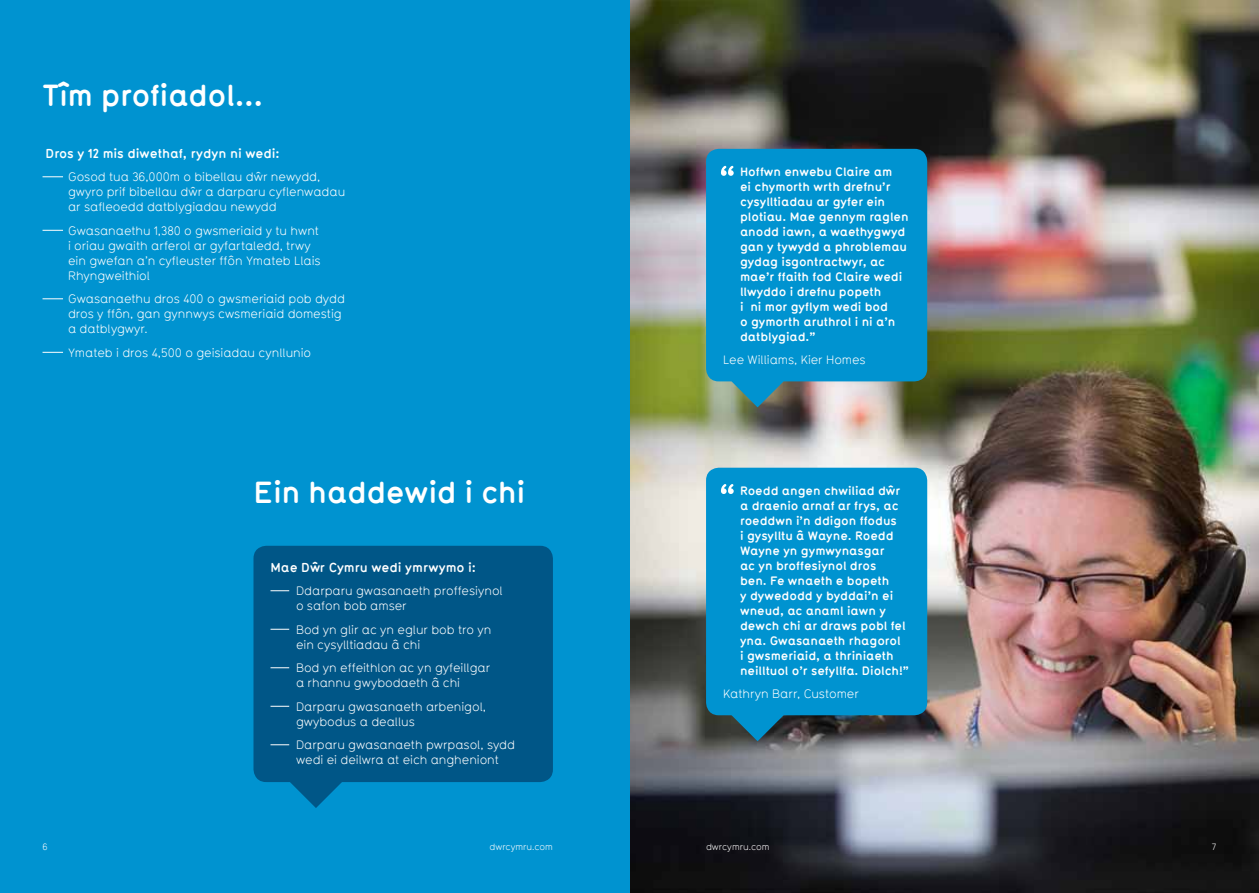
<style>
.page{position:relative;width:1259px;height:893px;background:#fff}
.page>*{position:absolute;margin:0;border:0;box-sizing:border-box;transform-origin:0 0}
.t1{font:700 30px "Typ Reg Bol";letter-spacing:-.01em;color:#fff}
.t2{font:700 12.75px "Typ Reg Bol";color:#fff}
.t3{font:12px/15px "Typ Reg Bol";color:#fff}
.t4{font:700 12px/15px "Typ Reg Bol";color:#fff}
.t5{font:9px "Typ Reg Bol";color:#fff}
</style>
<div class="page">
<img style="left:629px;top:0;width:630px;height:893px">
<div style="left:0;top:0;width:629px;height:893px;background:#0093d0"></div>
<svg style="left:43px;top:176px;width:20px;height:1px"></svg>
<svg style="left:43px;top:230px;width:20px;height:1px"></svg>
<svg style="left:43px;top:298px;width:20px;height:1px"></svg>
<svg style="left:43px;top:352px;width:20px;height:1px"></svg>
<svg style="left:731px;top:381px;width:52px;height:26px"></svg>
<div style="left:706px;top:149px;width:221px;height:232px;background:#0093d0;border-radius:13px"></div>
<svg style="left:731px;top:715px;width:52px;height:26px"></svg>
<div style="left:706px;top:468px;width:221px;height:247px;background:#0093d0;border-radius:13px"></div>
<svg style="left:290px;top:782px;width:52px;height:26px"></svg>
<div style="left:253px;top:546px;width:300px;height:236px;background:#005687;border-radius:13px"></div>
<svg style="left:270px;top:590px;width:19px;height:1px"></svg>
<svg style="left:270px;top:629px;width:19px;height:1px"></svg>
<svg style="left:270px;top:667px;width:19px;height:1px"></svg>
<svg style="left:270px;top:706px;width:19px;height:1px"></svg>
<svg style="left:270px;top:744px;width:19px;height:1px"></svg>
<svg style="left:721px;top:484px;width:12px;height:10px"></svg>
<svg style="left:721px;top:166px;width:12px;height:10px"></svg>
<h1 class="t1" style="left:43px;top:75px;width:222px">Tîm profiadol...</h1>
<p class="t2" style="left:46px;top:145px;width:236px">Dros y 12 mis diwethaf, rydyn ni wedi:</p>
<p class="t3" style="left:68px;top:169px;width:279px">Gosod tua 36,000m o bibellau dwˆr newydd, gwyro prif bibellau dwˆr a darparu cyflenwadau ar safleoedd datblygiadau newydd</p>
<p class="t3" style="left:68px;top:223px;width:254px">Gwasanaethu 1,380 o gwsmeriaid y tu hwnt i oriau gwaith arferol ar gyfartaledd, trwy ein gwefan a’n cyfleuster ffôn Ymateb Llais Rhyngweithiol</p>
<p class="t3" style="left:68px;top:291px;width:278px">Gwasanaethu dros 400 o gwsmeriaid pob dydd dros y ffôn, gan gynnwys cwsmeriaid domestig a datblygwyr.</p>
<p class="t3" style="left:68px;top:345px;width:244px">Ymateb i dros 4,500 o geisiadau cynllunio</p>
<h1 class="t1" style="left:253px;top:472px;width:273px">Ein haddewid i chi</h1>
<p class="t2" style="left:270px;top:558px;width:207px">Mae Dwˆr Cymru wedi ymrwymo i:</p>
<p class="t3" style="left:296px;top:583px;width:208px">Ddarparu gwasanaeth proffesiynol o safon bob amser</p>
<p class="t3" style="left:296px;top:622px;width:197px">Bod yn glir ac yn eglur bob tro yn ein cysylltiadau â chi</p>
<p class="t3" style="left:296px;top:660px;width:196px">Bod yn effeithlon ac yn gyfeillgar a rhannu gwybodaeth â chi</p>
<p class="t3" style="left:296px;top:699px;width:191px">Darparu gwasanaeth arbenigol, gwybodus a deallus</p>
<p class="t3" style="left:296px;top:737px;width:220px">Darparu gwasanaeth pwrpasol, sydd wedi ei deilwra at eich angheniont</p>
<p class="t4" style="left:740px;top:164px;width:170px">Hoffwn enwebu Claire am<br>ei chymorth wrth drefnu’r cysylltiadau ar gyfer ein plotiau. Mae gennym raglen anodd iawn, a waethygwyd gan y tywydd a phroblemau gydag isgontractwyr, ac mae’r ffaith fod Claire wedi llwyddo i drefnu popeth<br>i ni mor gyflym wedi bod<br>o gymorth aruthrol i ni a’n datblygiad.”</p>
<p class="t3" style="left:723px;top:352px;width:144px">Lee Williams, Kier Homes</p>
<p class="t4" style="left:740px;top:482px;width:171px">Roedd angen chwiliad dwˆr a draenio arnaf ar frys, ac roeddwn i’n ddigon ffodus<br>i gysylltu â Wayne. Roedd<br>Wayne yn gymwynasgar<br>ac yn broffesiynol dros<br>ben. Fe wnaeth e bopeth<br>y dywedodd y byddai’n ei wneud, ac anaml iawn y dewch chi ar draws pobl fel yna. Gwasanaeth rhagorol<br>i gwsmeriaid, a thriniaeth neilltuol o’r sefyllfa. Diolch!”</p>
<p class="t3" style="left:723px;top:686px;width:137px">Kathryn Barr, Customer</p>
<p class="t5" style="left:43px;top:841px;width:7px">6</p>
<p class="t5" style="left:489px;top:841px;width:65px">dwrcymru.com</p>
<p class="t5" style="left:706px;top:841px;width:65px">dwrcymru.com</p>
<p class="t5" style="left:1212px;top:841px;width:6px">7</p>
</div>
